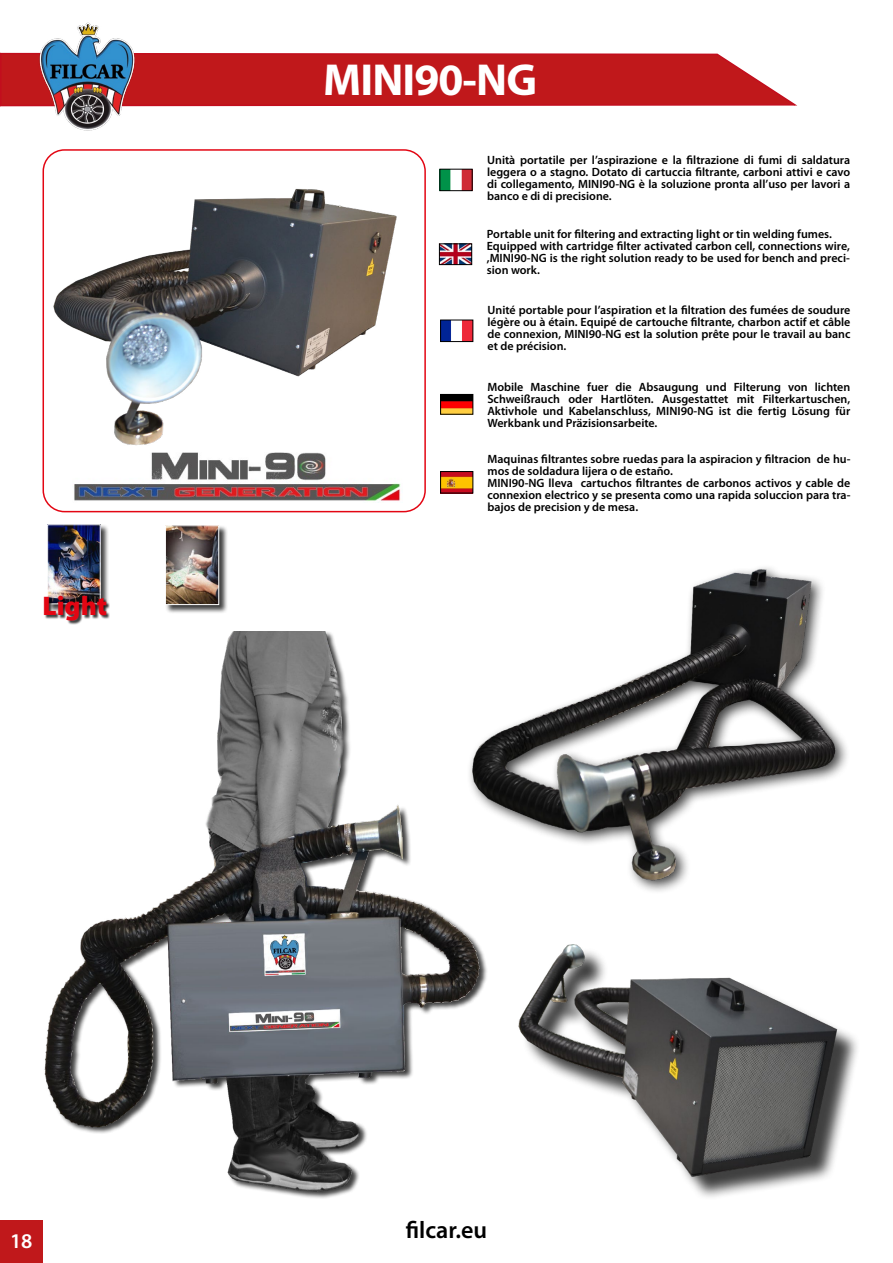
<style>
.page{position:relative;width:893px;height:1263px;background:#fff}
.page>*{position:absolute;margin:0;border:0;box-sizing:border-box;transform-origin:0 0}
.t1{font:700 45px "Myriad Pro";letter-spacing:-.02em;color:#fff}
.t2{font:900 27px "Myriad Pro";color:#e30613}
.t3{font:600 24px "Myriad Pro";color:#000}
.t4{font:600 21px "Myriad Pro";color:#fff}
.t5{font:600 12px/12px "Myriad Pro";color:#000;text-align:justify}
</style>
<div class="page">
<img style="left:40px;top:22px;width:94px;height:109px">
<div style="left:0;top:1220px;width:43px;height:43px;background:#c0181b"></div>
<svg style="left:0;top:52px;width:797px;height:55px;background:#b9343a"></svg>
<div style="left:43px;top:149px;width:383px;height:363px;border:2px solid #e30613;border-radius:21px"></div>
<div style="left:165px;top:525px;width:63px;height:89px;background:#000;opacity:.75"></div>
<img style="left:167px;top:527px;width:50px;height:76px">
<div style="left:165px;top:525px;width:54px;height:80px;border:1px solid #fff"></div>
<img style="left:44px;top:631px;width:443px;height:562px">
<div style="left:47px;top:524px;width:62px;height:89px;background:#000;opacity:.75"></div>
<img style="left:49px;top:526px;width:50px;height:70px">
<div style="left:47px;top:524px;width:54px;height:80px;border:1px solid #fff"></div>
<div style="left:45px;top:596px;width:65px;height:28px;background:#000;opacity:.75"></div>
<img style="left:53px;top:189px;width:344px;height:257px">
<img style="left:446px;top:567px;width:400px;height:327px">
<img style="left:441px;top:171px;width:30px;height:18px">
<div style="left:439px;top:169px;width:34px;height:22px;border:1px solid #000"></div>
<img style="left:441px;top:245px;width:29px;height:18px">
<div style="left:439px;top:243px;width:33px;height:22px;border:1px solid #000"></div>
<img style="left:442px;top:322px;width:29px;height:18px">
<div style="left:440px;top:320px;width:33px;height:22px;border:1px solid #000"></div>
<img style="left:442px;top:396px;width:29px;height:17px">
<div style="left:440px;top:394px;width:33px;height:21px;border:1px solid #000"></div>
<img style="left:442px;top:473px;width:29px;height:18px">
<div style="left:440px;top:471px;width:33px;height:22px;border:1px solid #000"></div>
<img style="left:518px;top:944px;width:339px;height:253px">
<img style="left:74px;top:452px;width:327px;height:51px">
<h2 class="t2" style="left:43px;top:588px;width:66px">Light</h2>
<h1 class="t1" style="left:323px;top:51px;width:215px">MINI90-NG</h1>
<p class="t5" style="left:487px;top:154px;width:364px">Unità portatile per l’aspirazione e la filtrazione di fumi di saldatura leggera o a stagno. Dotato di cartuccia filtrante, carboni attivi e cavo di collegamento, MINI90-NG è la soluzione pronta all’uso per lavori a banco e di di precisione.</p>
<p class="t5" style="left:487px;top:227px;width:364px;text-align:left">Portable unit for filtering and extracting light or tin welding fumes.<br>Equipped with cartridge filter activated carbon cell, connections wire, ,MINI90-NG is the right solution ready to be used for bench and preci&shy;sion work.</p>
<p class="t5" style="left:487px;top:304px;width:364px">Unité portable pour l’aspiration et la filtration des fumées de soudure légère ou à étain. Equipé de cartouche filtrante, charbon actif et câble de connexion, MINI90-NG est la solution prête pour le travail au banc et de précision.</p>
<p class="t5" style="left:487px;top:380px;width:364px">Mobile Maschine fuer die Absaugung und Filterung von lichten Schweißrauch oder Hartlöten. Ausgestattet mit Filterkartuschen, Aktivhole und Kabelanschluss, MINI90-NG ist die fertig Lösung für Werkbank und Präzisionsarbeite.</p>
<p class="t5" style="left:487px;top:452px;width:364px;text-align:left">Maquinas filtrantes sobre ruedas para la aspiracion y filtracion de hu&shy;mos de soldadura lijera o de estaño.<br>MINI90-NG lleva cartuchos filtrantes de carbonos activos y cable de connexion electrico y se presenta como una rapida soluccion para tra&shy;bajos de precision y de mesa.</p>
<h3 class="t4" style="left:10px;top:1227px;width:24px">18</h3>
<h3 class="t3" style="left:406px;top:1215px;width:83px">filcar.eu</h3>
</div>
